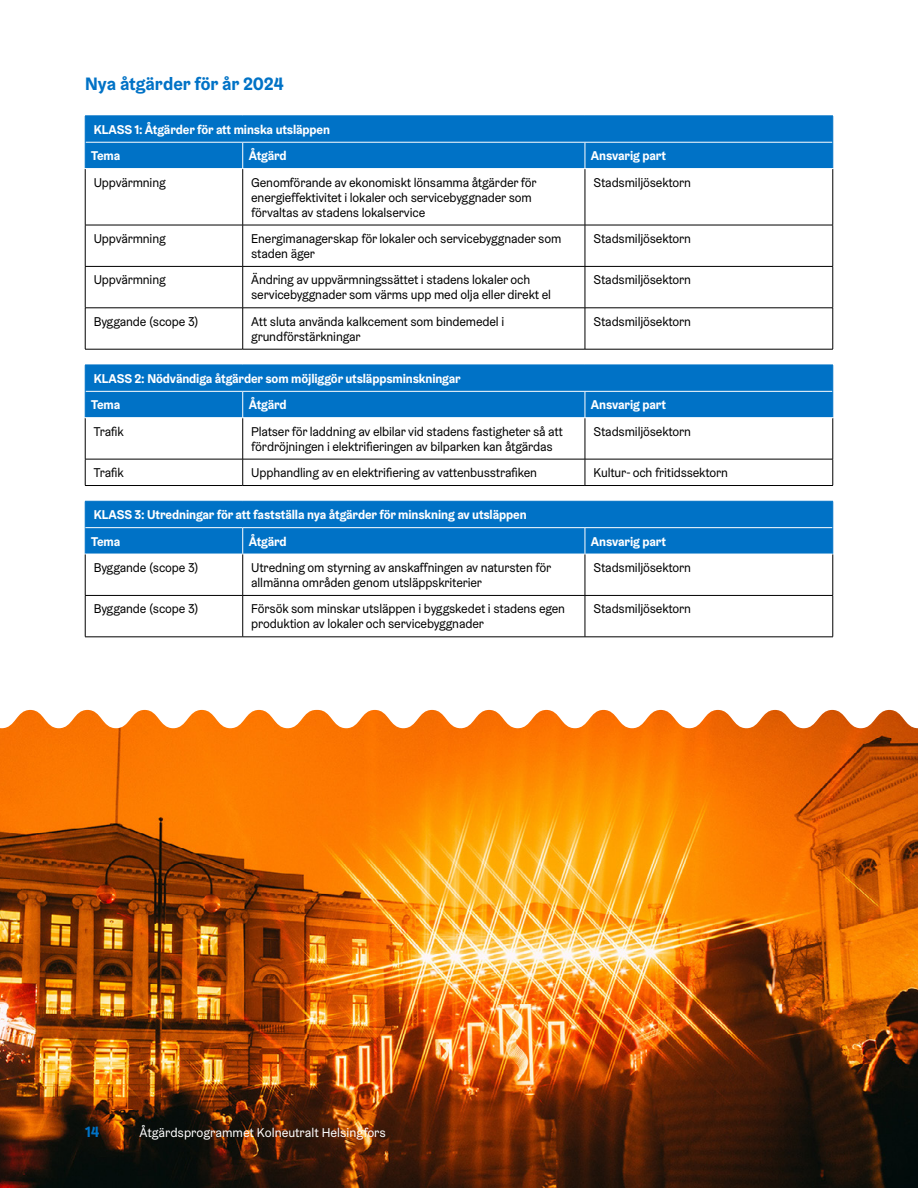
<style>
.page{position:relative;width:918px;height:1188px;background:#fff}
.page>*{position:absolute;margin:0;border:0;box-sizing:border-box;transform-origin:0 0}
.otsikko_2{font:700 18px "Helsinki Grotesk";color:#0072c6}
.t1{font:700 15px "Helsinki Grotesk";color:#0072c6}
.taulukko_leipis{font:12.75px/15px "Helsinki Grotesk";letter-spacing:-.01em;color:#000}
.taulukko_otsikko{font:700 12.75px "Helsinki Grotesk";letter-spacing:-.01em;color:#fff}
.t2{font:12.75px "Helsinki Grotesk";color:#fff}
</style>
<div class="page">
<img style="left:0;top:710px;width:918px;height:478px">
<svg style="left:86px;top:169px;width:747px;height:180px"></svg>
<hr style="left:85px;top:169px;width:1px;height:56px;background:#000">
<hr style="left:242px;top:169px;width:1px;height:56px;background:#000">
<hr style="left:585px;top:169px;width:1px;height:56px;background:#000">
<hr style="left:833px;top:169px;width:1px;height:56px;background:#000">
<hr style="left:85px;top:225px;width:158px;height:1px;background:#000">
<hr style="left:85px;top:225px;width:1px;height:41px;background:#000">
<hr style="left:243px;top:225px;width:342px;height:1px;background:#000">
<hr style="left:242px;top:225px;width:1px;height:41px;background:#000">
<hr style="left:585px;top:225px;width:248px;height:1px;background:#000">
<hr style="left:585px;top:225px;width:1px;height:41px;background:#000">
<hr style="left:833px;top:225px;width:1px;height:41px;background:#000">
<hr style="left:85px;top:266px;width:158px;height:1px;background:#000">
<hr style="left:85px;top:267px;width:1px;height:41px;background:#000">
<hr style="left:243px;top:266px;width:342px;height:1px;background:#000">
<hr style="left:242px;top:267px;width:1px;height:41px;background:#000">
<hr style="left:585px;top:266px;width:248px;height:1px;background:#000">
<hr style="left:585px;top:267px;width:1px;height:41px;background:#000">
<hr style="left:833px;top:267px;width:1px;height:41px;background:#000">
<hr style="left:85px;top:308px;width:158px;height:1px;background:#000">
<hr style="left:85px;top:308px;width:1px;height:41px;background:#000">
<hr style="left:243px;top:308px;width:342px;height:1px;background:#000">
<hr style="left:242px;top:308px;width:1px;height:41px;background:#000">
<hr style="left:585px;top:308px;width:248px;height:1px;background:#000">
<hr style="left:585px;top:308px;width:1px;height:41px;background:#000">
<hr style="left:833px;top:308px;width:1px;height:41px;background:#000">
<hr style="left:85px;top:349px;width:158px;height:1px;background:#000">
<hr style="left:243px;top:349px;width:342px;height:1px;background:#000">
<hr style="left:585px;top:349px;width:248px;height:1px;background:#000">
<div style="left:85px;top:116px;width:749px;height:53px;background:#0072c6"></div>
<hr style="left:85px;top:168px;width:158px;height:1px;background:#fff">
<hr style="left:243px;top:168px;width:342px;height:1px;background:#fff">
<hr style="left:585px;top:168px;width:248px;height:1px;background:#fff">
<svg style="left:86px;top:418px;width:747px;height:67px"></svg>
<hr style="left:85px;top:418px;width:1px;height:41px;background:#000">
<hr style="left:242px;top:418px;width:1px;height:41px;background:#000">
<hr style="left:585px;top:418px;width:1px;height:41px;background:#000">
<hr style="left:833px;top:418px;width:1px;height:41px;background:#000">
<hr style="left:85px;top:459px;width:158px;height:1px;background:#000">
<svg style="left:85px;top:459px;width:1px;height:26px"></svg>
<hr style="left:243px;top:459px;width:342px;height:1px;background:#000">
<svg style="left:242px;top:459px;width:1px;height:26px"></svg>
<hr style="left:585px;top:459px;width:248px;height:1px;background:#000">
<svg style="left:585px;top:459px;width:1px;height:26px"></svg>
<svg style="left:833px;top:459px;width:1px;height:26px"></svg>
<hr style="left:85px;top:485px;width:158px;height:1px;background:#000">
<hr style="left:243px;top:485px;width:342px;height:1px;background:#000">
<hr style="left:585px;top:485px;width:248px;height:1px;background:#000">
<div style="left:85px;top:365px;width:749px;height:53px;background:#0072c6"></div>
<hr style="left:85px;top:417px;width:158px;height:1px;background:#fff">
<hr style="left:243px;top:417px;width:342px;height:1px;background:#fff">
<hr style="left:585px;top:417px;width:248px;height:1px;background:#fff">
<svg style="left:86px;top:555px;width:747px;height:82px"></svg>
<hr style="left:85px;top:554px;width:1px;height:41px;background:#000">
<hr style="left:242px;top:554px;width:1px;height:41px;background:#000">
<hr style="left:585px;top:554px;width:1px;height:41px;background:#000">
<hr style="left:833px;top:554px;width:1px;height:41px;background:#000">
<hr style="left:85px;top:595px;width:158px;height:1px;background:#000">
<hr style="left:85px;top:596px;width:1px;height:41px;background:#000">
<hr style="left:243px;top:595px;width:342px;height:1px;background:#000">
<hr style="left:242px;top:596px;width:1px;height:41px;background:#000">
<hr style="left:585px;top:595px;width:248px;height:1px;background:#000">
<hr style="left:585px;top:596px;width:1px;height:41px;background:#000">
<hr style="left:833px;top:596px;width:1px;height:41px;background:#000">
<hr style="left:85px;top:637px;width:158px;height:1px;background:#000">
<hr style="left:243px;top:637px;width:342px;height:1px;background:#000">
<hr style="left:585px;top:637px;width:248px;height:1px;background:#000">
<svg style="left:85px;top:501px;width:749px;height:53px;background:#0776c7"></svg>
<p class="otsikko_2" style="left:85px;top:72px;width:200px">Nya åtgärder för år 2024</p>
<p class="taulukko_otsikko" style="left:94px;top:121px;width:238px">KLASS 1: Åtgärder för att minska utsläppen</p>
<p class="taulukko_otsikko" style="left:91px;top:148px;width:31px">Tema</p>
<p class="taulukko_otsikko" style="left:249px;top:148px;width:40px">Åtgärd</p>
<p class="taulukko_otsikko" style="left:591px;top:148px;width:77px">Ansvarig part</p>
<p class="taulukko_leipis" style="left:94px;top:174px;width:74px">Uppvärmning</p>
<p class="taulukko_leipis" style="left:251px;top:174px;width:287px">Genomförande av ekonomiskt lönsamma åtgärder för energieffektivitet i lokaler och servicebyggnader som förvaltas av stadens lokalservice</p>
<p class="taulukko_leipis" style="left:593px;top:174px;width:99px">Stadsmiljösektorn</p>
<p class="taulukko_leipis" style="left:94px;top:231px;width:74px">Uppvärmning</p>
<p class="taulukko_leipis" style="left:251px;top:231px;width:312px">Energimanagerskap för lokaler och servicebyggnader som staden äger</p>
<p class="taulukko_leipis" style="left:593px;top:231px;width:99px">Stadsmiljösektorn</p>
<p class="taulukko_leipis" style="left:94px;top:272px;width:74px">Uppvärmning</p>
<p class="taulukko_leipis" style="left:251px;top:272px;width:301px">Ändring av uppvärmningssättet i stadens lokaler och servicebyggnader som värms upp med olja eller direkt el</p>
<p class="taulukko_leipis" style="left:593px;top:272px;width:99px">Stadsmiljösektorn</p>
<p class="taulukko_leipis" style="left:94px;top:314px;width:106px">Byggande (scope 3)</p>
<p class="taulukko_leipis" style="left:251px;top:314px;width:255px">Att sluta använda kalkcement som bindemedel i grundförstärkningar</p>
<p class="taulukko_leipis" style="left:593px;top:314px;width:99px">Stadsmiljösektorn</p>
<p class="taulukko_otsikko" style="left:94px;top:370px;width:368px">KLASS 2: Nödvändiga åtgärder som möjliggör utsläppsminskningar</p>
<p class="taulukko_otsikko" style="left:91px;top:397px;width:31px">Tema</p>
<p class="taulukko_otsikko" style="left:249px;top:397px;width:40px">Åtgärd</p>
<p class="taulukko_otsikko" style="left:591px;top:397px;width:77px">Ansvarig part</p>
<p class="taulukko_leipis" style="left:94px;top:424px;width:32px">Trafik</p>
<p class="taulukko_leipis" style="left:251px;top:424px;width:313px">Platser för laddning av elbilar vid stadens fastigheter så att fördröjningen i elektrifieringen av bilparken kan åtgärdas</p>
<p class="taulukko_leipis" style="left:593px;top:424px;width:99px">Stadsmiljösektorn</p>
<p class="taulukko_leipis" style="left:94px;top:465px;width:32px">Trafik</p>
<p class="taulukko_leipis" style="left:251px;top:465px;width:287px">Upphandling av en elektrifiering av vattenbusstrafiken</p>
<p class="taulukko_leipis" style="left:593px;top:465px;width:136px">Kultur- och fritidssektorn</p>
<p class="taulukko_otsikko" style="left:94px;top:507px;width:434px">KLASS 3: Utredningar för att fastställa nya åtgärder för minskning av utsläppen</p>
<p class="taulukko_otsikko" style="left:91px;top:533px;width:31px">Tema</p>
<p class="taulukko_otsikko" style="left:249px;top:533px;width:40px">Åtgärd</p>
<p class="taulukko_otsikko" style="left:591px;top:533px;width:77px">Ansvarig part</p>
<p class="taulukko_leipis" style="left:94px;top:560px;width:106px">Byggande (scope 3)</p>
<p class="taulukko_leipis" style="left:251px;top:560px;width:302px">Utredning om styrning av anskaffningen av natursten för allmänna områden genom utsläppskriterier</p>
<p class="taulukko_leipis" style="left:593px;top:560px;width:99px">Stadsmiljösektorn</p>
<p class="taulukko_leipis" style="left:94px;top:601px;width:106px">Byggande (scope 3)</p>
<p class="taulukko_leipis" style="left:251px;top:601px;width:315px">Försök som minskar utsläppen i byggskedet i stadens egen produktion av lokaler och servicebyggnader</p>
<p class="taulukko_leipis" style="left:593px;top:601px;width:99px">Stadsmiljösektorn</p>
<p class="t1" style="left:85px;top:1123px;width:16px">14</p>
<p class="t2" style="left:139px;top:1125px;width:248px">Åtgärdsprogrammet Kolneutralt Helsingfors</p>
</div>
